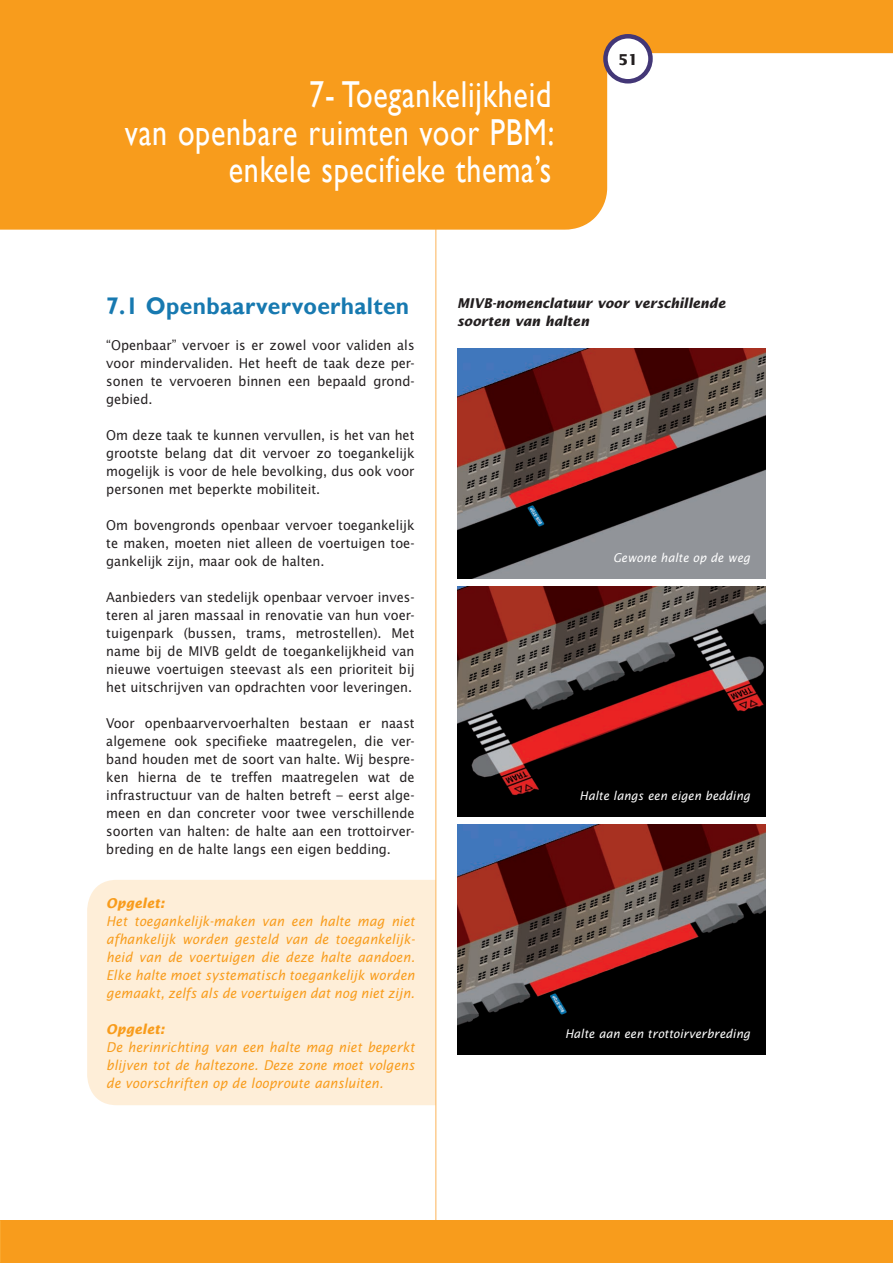
<style>
.page{position:relative;width:893px;height:1263px;background:#fff}
.page>*{position:absolute;margin:0;border:0;box-sizing:border-box;transform-origin:0 0}
.tête_de_chapître{font:37.5px/37.5px "Gill Sans";letter-spacing:.025em;color:#fff;text-align:right;scale:.8 1}
.titre_2{font:700 24px "Gill Sans";letter-spacing:.015em;color:#1779b0;scale:.95 1}
.t1{font:700 15px "Lucida Sans";color:#231f20}
.body{font:13.5px/18px "Lucida Sans";color:#231f20;text-align:justify;scale:.95 1}
.opgelet{font:italic 13.5px/18px "Lucida Sans";letter-spacing:.01em;color:#f89c1c;text-align:justify;scale:.93 1}
.titre_graph{font:italic 700 13.5px/18px "Lucida Sans";color:#231f20;scale:.95 1}
.opgelet-2{font:italic 700 13.5px "Lucida Sans";letter-spacing:.01em;color:#f89c1c;scale:.93 1}
.légende_illustration{font:italic 12px "Lucida Sans";letter-spacing:.01em;color:#fff;scale:.95 1}
</style>
<div class="page">
<div style="left:87px;top:880px;width:348px;height:225px;background:#feeed8"></div>
<hr style="left:435px;top:43px;width:1px;height:1207px;background:#fcb760">
<svg style="left:0;top:0;width:893px;height:230px;fill:#f89c1c"></svg>
<div style="left:0;top:1220px;width:893px;height:43px;background:#f89c1c"></div>
<svg style="left:605px;top:36px;width:45px;height:45px"></svg>
<div style="left:603px;top:34px;width:50px;height:50px;border:4px solid #433777;border-radius:50%"></div>
<img style="left:457px;top:349px;width:308px;height:229px">
<img style="left:457px;top:587px;width:308px;height:229px">
<img style="left:457px;top:825px;width:308px;height:229px">
<p class="tête_de_chapître" style="left:125px;top:77px;width:538px">7- Toegankelijkheid<br>van openbare ruimten voor PBM: enkele specifieke thema’s</p>
<p class="t1" style="left:618px;top:50px;width:22px">51</p>
<p class="titre_2" style="left:106px;top:292px;width:320px">7.1 Openbaarvervoerhalten</p>
<p class="body" style="left:106px;top:336px;width:326px">“Openbaar” vervoer is er zowel voor validen als voor mindervaliden. Het heeft de taak deze per&shy;sonen te vervoeren binnen een bepaald grond&shy;gebied.</p>
<p class="body" style="left:106px;top:426px;width:326px">Om deze taak te kunnen vervullen, is het van het grootste belang dat dit vervoer zo toegankelijk mogelijk is voor de hele bevolking, dus ook voor personen met beperkte mobiliteit.</p>
<p class="body" style="left:106px;top:516px;width:326px">Om bovengronds openbaar vervoer toegankelijk te maken, moeten niet alleen de voertuigen toe&shy;gankelijk zijn, maar ook de halten.</p>
<p class="body" style="left:106px;top:588px;width:326px">Aanbieders van stedelijk openbaar vervoer inves&shy;teren al jaren massaal in renovatie van hun voer&shy;tuigenpark (bussen, trams, metrostellen). Met name bij de MIVB geldt de toegankelijkheid van nieuwe voertuigen steevast als een prioriteit bij het uitschrijven van opdrachten voor leveringen.</p>
<p class="body" style="left:106px;top:714px;width:326px">Voor openbaarvervoerhalten bestaan er naast algemene ook specifieke maatregelen, die ver&shy;band houden met de soort van halte. Wij bespre&shy;ken hierna de te treffen maatregelen wat de infrastructuur van de halten betreft – eerst alge&shy;meen en dan concreter voor twee verschillende soorten van halten: de halte aan een trottoirver&shy;breding en de halte langs een eigen bedding.</p>
<p class="opgelet-2" style="left:106px;top:895px;width:64px">Opgelet:</p>
<p class="opgelet" style="left:106px;top:912px;width:333px">Het toegankelijk-maken van een halte mag niet afhankelijk worden gesteld van de toegankelijk&shy;heid van de voertuigen die deze halte aandoen.<br>Elke halte moet systematisch toegankelijk worden gemaakt, zelfs als de voertuigen dat nog niet zijn.</p>
<p class="opgelet-2" style="left:106px;top:1021px;width:64px">Opgelet:</p>
<p class="opgelet" style="left:106px;top:1038px;width:333px">De herinrichting van een halte mag niet beperkt blijven tot de haltezone. Deze zone moet volgens de voorschriften op de looproute aansluiten.</p>
<p class="titre_graph" style="left:457px;top:294px;width:284px">MIVB-nomenclatuur voor verschillende soorten van halten</p>
<p class="légende_illustration" style="left:613px;top:550px;width:146px">Gewone halte op de weg</p>
<p class="légende_illustration" style="left:580px;top:788px;width:181px">Halte langs een eigen bedding</p>
<p class="légende_illustration" style="left:565px;top:1026px;width:196px">Halte aan een trottoirverbreding</p>
</div>
